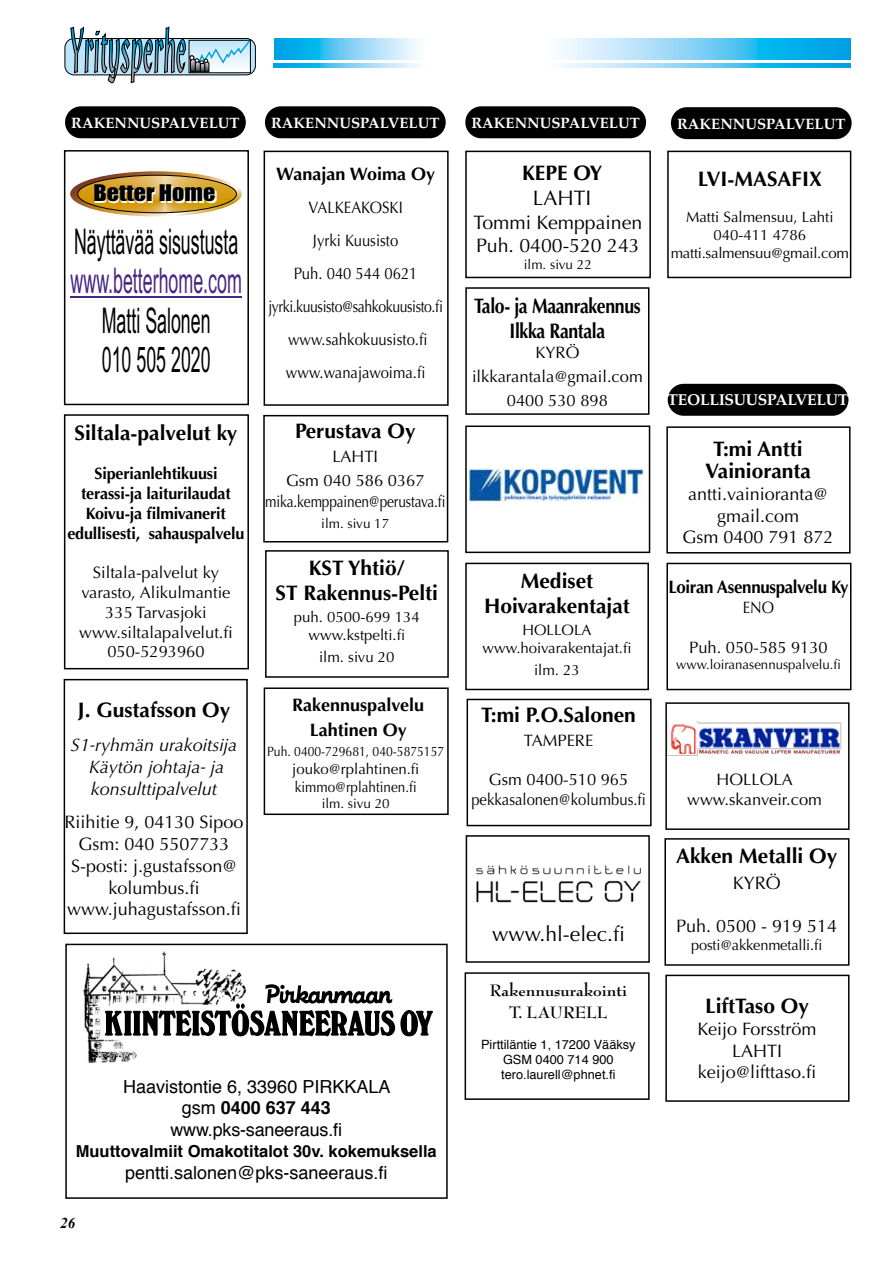
<style>
.page{position:relative;width:893px;height:1263px;background:#fff}
.page>*{position:absolute;margin:0;border:0;box-sizing:border-box;transform-origin:0 0}
.t1{font:35.4px/39.5px "Arial";color:#000;scale:.5 1}
.t2{font:35.4px "Arial";color:#462683;scale:.5 1}
.t3{font:21.15px "Impact";color:#fff;scale:1.16 1}
.t4{font:700 21px/25.2px "Optima";color:#000;text-align:center}
.t5{font:700 21px/25.2px "Optima";letter-spacing:-.02em;color:#000;text-align:center;scale:.84 1}
.t6{font:21px "Optima";color:#000}
.t7{font:19.5px/23.4px "Optima";color:#000}
.t8{font:18px/21.8px "Optima";color:#000;text-align:center}
.t9{font:18px/21.6px "Helvetica";color:#000;text-align:center}
.t10{font:italic 18px/21.8px "Optima";color:#000;text-align:center}
.t11{font:700 18px/25.2px "Optima";color:#000;text-align:center}
.t12{font:700 18px/21.6px "Bernhard Modern";color:#000;text-align:center}
.t13{font:700 18px "Optima";letter-spacing:-.02em;color:#000;scale:.94 1}
.t14{font:16.5px/19.8px "Optima";color:#000;text-align:center}
.t15{font:16.5px/33px "Optima";color:#000;text-align:center;scale:.9 1}
.t16{font:700 16.5px/19.8px "Optima";letter-spacing:-.01em;color:#000;text-align:center}
.t17{font:700 16.5px "Helvetica";color:#000}
.t18{font:16.5px "Optima";color:#000;scale:.83 1}
.t19{font:700 15.75px "Palatino";letter-spacing:-.02em;color:#fff}
.t20{font:15px/18px "Optima";color:#000;text-align:center}
.t21{font:700 15px "Palatino";color:#fff}
.t22{font:italic 700 15px "Times New Roman";color:#000}
.t23{font:13.5px "Optima";color:#000}
.t24{font:13.5px "Optima";color:#000;scale:.9 1}
.t25{font:12.75px/15.3px "Helvetica";color:#000;text-align:center}
.s1{font-weight:700}
</style>
<div class="page">
<div style="left:65px;top:39px;width:190px;height:36px;background:#bce4fa;border-radius:9px"></div>
<svg style="left:70px;top:27px;width:181px;height:56px"></svg>
<svg style="left:559px;top:38px;width:292px;height:30px"></svg>
<svg style="left:274px;top:38px;width:145px;height:30px"></svg>
<div style="left:465px;top:425px;width:185px;height:128px;border:2px solid #000"></div>
<div style="left:264px;top:687px;width:185px;height:128px;border:2px solid #000"></div>
<div style="left:64px;top:679px;width:184px;height:255px;border:2px solid #000"></div>
<div style="left:467px;top:699px;width:185px;height:127px;border:2px solid #000"></div>
<div style="left:465px;top:563px;width:184px;height:127px;border:2px solid #000"></div>
<div style="left:667px;top:151px;width:184px;height:127px;border:2px solid #000"></div>
<div style="left:64px;top:414px;width:185px;height:255px;border:2px solid #000"></div>
<div style="left:265px;top:550px;width:184px;height:128px;border:2px solid #000"></div>
<div style="left:668px;top:384px;width:180px;height:32px;background:#000;border-radius:16px"></div>
<div style="left:666px;top:426px;width:184px;height:127px;border:2px solid #000"></div>
<div style="left:666px;top:563px;width:185px;height:127px;border:2px solid #000"></div>
<div style="left:465px;top:287px;width:184px;height:128px;border:2px solid #000"></div>
<div style="left:465px;top:972px;width:185px;height:128px;border:2px solid #000"></div>
<div style="left:466px;top:835px;width:184px;height:128px;border:2px solid #000"></div>
<img style="left:476px;top:865px;width:166px;height:38px">
<div style="left:65px;top:944px;width:383px;height:255px;border:2px solid #000"></div>
<img style="left:83px;top:951px;width:160px;height:112px">
<svg style="left:105px;top:984px;width:328px;height:52px"></svg>
<div style="left:141px;top:1048px;width:291px;height:18px;background:#fff"></div>
<div style="left:64px;top:150px;width:185px;height:255px;border:2px solid #000"></div>
<img style="left:70px;top:171px;width:172px;height:46px">
<div style="left:78px;top:175px;width:159px;height:38px;border:1px solid #000;border-radius:50%"></div>
<hr style="left:71px;top:296px;width:171px;height:2px;background:#462683">
<div style="left:264px;top:151px;width:185px;height:255px;border:2px solid #000"></div>
<div style="left:465px;top:151px;width:186px;height:127px;border:2px solid #000"></div>
<div style="left:665px;top:702px;width:185px;height:128px;border:2px solid #000"></div>
<div style="left:664px;top:838px;width:185px;height:128px;border:2px solid #000"></div>
<div style="left:665px;top:975px;width:184px;height:127px;border:2px solid #000"></div>
<div style="left:65px;top:106px;width:181px;height:32px;background:#000;border-radius:16px"></div>
<div style="left:265px;top:106px;width:181px;height:32px;background:#000;border-radius:16px"></div>
<div style="left:465px;top:106px;width:181px;height:32px;background:#000;border-radius:16px"></div>
<div style="left:671px;top:107px;width:181px;height:32px;background:#000;border-radius:16px"></div>
<img style="left:668px;top:721px;width:182px;height:42px">
<img style="left:468px;top:468px;width:176px;height:34px">
<div style="left:263px;top:415px;width:185px;height:127px;border:2px solid #000"></div>
<p class="t21" style="left:71px;top:110px;width:170px">RAKENNUSPALVELUT</p>
<p class="t21" style="left:271px;top:110px;width:170px">RAKENNUSPALVELUT</p>
<p class="t21" style="left:471px;top:110px;width:170px">RAKENNUSPALVELUT</p>
<p class="t21" style="left:677px;top:111px;width:170px">RAKENNUSPALVELUT</p>
<p class="t3" style="left:94px;top:183px;width:108px">Better Home</p>
<h1 class="t1" style="left:74px;top:225px;width:330px">Näyttävää sisustusta</h1>
<h1 class="t2" style="left:71px;top:267px;width:344px">www.betterhome.com</h1>
<h1 class="t1" style="left:102px;top:304px;width:219px">Matti Salonen<br>010 505 2020</h1>
<p class="t11" style="left:276px;top:162px;width:161px">Wanajan Woima Oy</p>
<p class="t15" style="left:268px;top:191px;width:195px">VALKEAKOSKI<br>Jyrki Kuusisto<br>Puh. 040 544 0621 jyrki.kuusisto@sahkokuusisto.fi www.sahkokuusisto.fi www.wanajawoima.fi</p>
<p class="t4" style="left:295px;top:418px;width:122px">Perustava Oy</p>
<p class="t14" style="left:286px;top:445px;width:140px;line-height:24px">LAHTI<br>Gsm 040 586 0367</p>
<p class="t18" style="left:265px;top:492px;width:219px">mika.kemppainen@perustava.fi</p>
<p class="t23" style="left:321px;top:516px;width:70px">ilm. sivu 17</p>
<p class="t4" style="left:75px;top:420px;width:164px">Siltala-palvelut ky</p>
<p class="t16" style="left:67px;top:464px;width:179px">Siperianlehtikuusi terassi-ja laiturilaudat<br>Koivu-ja filmivanerit edullisesti, sahauspalvelu</p>
<p class="t14" style="left:79px;top:563px;width:155px">Siltala-palvelut ky varasto, Alikulmantie<br>335 Tarvasjoki www.siltalapalvelut.fi<br>050-5293960</p>
<p class="t4" style="left:276px;top:556px;width:164px">KST Yhtiö/<br>ST Rakennus-Pelti</p>
<p class="t20" style="left:294px;top:609px;width:127px">puh. 0500-699 134 www.kstpelti.fi</p>
<p class="t20" style="left:319px;top:648px;width:77px">ilm. sivu 20</p>
<p class="t4" style="left:78px;top:698px;width:154px">J. Gustafsson Oy</p>
<p class="t10" style="left:71px;top:734px;width:168px">S1-ryhmän urakoitsija<br>Käytön johtaja- ja konsulttipalvelut</p>
<p class="t8" style="left:64px;top:812px;width:181px">Riihitie 9, 04130 Sipoo<br>Gsm: 040 5507733<br>S-posti: j.gustafsson@ kolumbus.fi www.juhagustafsson.fi</p>
<p class="t11" style="left:292px;top:692px;width:133px">Rakennuspalvelu<br>Lahtinen Oy</p>
<p class="t24" style="left:267px;top:743px;width:198px">Puh. 0400-729681, 040-5875157</p>
<p class="t20" style="left:292px;top:760px;width:129px;text-align:left">jouko@rplahtinen.fi kimmo@rplahtinen.fi</p>
<p class="t23" style="left:322px;top:796px;width:70px">ilm. sivu 20</p>
<p class="t9" style="left:123px;top:1076px;width:269px">Haavistontie 6, 33960 PIRKKALA gsm <span class="s1">0400 637 443 </span>www.pks-saneeraus.fi</p>
<p class="t17" style="left:76px;top:1140px;width:362px">Muuttovalmiit Omakotitalot 30v. kokemuksella</p>
<p class="t9" style="left:125px;top:1163px;width:264px">pentti.salonen@pks-saneeraus.fi</p>
<p class="t22" style="left:60px;top:1213px;width:16px">26</p>
<p class="t4" style="left:522px;top:161px;width:82px">KEPE OY</p>
<p class="t6" style="left:533px;top:186px;width:60px">LAHTI</p>
<p class="t7" style="left:473px;top:211px;width:170px">Tommi Kemppainen<br>Puh. 0400-520 243</p>
<p class="t23" style="left:524px;top:256px;width:70px">ilm. sivu 22</p>
<p class="t5" style="left:474px;top:294px;width:200px">Talo- ja Maanrakennus<br>Ilkka Rantala</p>
<p class="t14" style="left:472px;top:341px;width:172px;line-height:24px">KYRÖ ilkkarantala@gmail.com<br>0400 530 898</p>
<p class="t4" style="left:484px;top:568px;width:147px">Mediset<br>Hoivarakentajat</p>
<p class="t20" style="left:482px;top:621px;width:150px">HOLLOLA www.hoivarakentajat.fi</p>
<p class="t20" style="left:534px;top:661px;width:47px">ilm. 23</p>
<p class="t4" style="left:481px;top:702px;width:156px">T:mi P.O.Salonen</p>
<p class="t14" style="left:524px;top:730px;width:71px">TAMPERE</p>
<p class="t14" style="left:471px;top:770px;width:176px">Gsm 0400-510 965 pekkasalonen@kolumbus.fi</p>
<p class="t6" style="left:492px;top:921px;width:134px">www.hl-elec.fi</p>
<p class="t12" style="left:490px;top:980px;width:139px">Rakennusurakointi<br>T. LAURELL</p>
<p class="t25" style="left:481px;top:1037px;width:156px">Pirttiläntie 1, 17200 Vääksy<br>GSM 0400 714 900 tero.laurell@phnet.fi</p>
<p class="t4" style="left:698px;top:167px;width:126px">LVI-MASAFIX</p>
<p class="t20" style="left:671px;top:208px;width:180px">Matti Salmensuu, Lahti<br>040-411 4786 matti.salmensuu@gmail.com</p>
<p class="t19" style="left:668px;top:386px;width:182px">TEOLLISUUSPALVELUT</p>
<p class="t4" style="left:705px;top:439px;width:107px;line-height:21.8px">T:mi Antti<br>Vainioranta</p>
<p class="t8" style="left:682px;top:483px;width:153px">antti.vainioranta@ gmail.com<br>Gsm 0400 791 872</p>
<p class="t13" style="left:668px;top:576px;width:193px">Loiran Asennuspalvelu Ky</p>
<p class="t15" style="left:743px;top:591px;width:36px">ENO</p>
<p class="t14" style="left:689px;top:637px;width:140px">Puh. 050-585 9130</p>
<p class="t23" style="left:676px;top:656px;width:166px">www.loiranasennuspalvelu.fi</p>
<p class="t14" style="left:687px;top:769px;width:136px">HOLLOLA www.skanveir.com</p>
<p class="t4" style="left:676px;top:844px;width:163px">Akken Metalli Oy</p>
<p class="t8" style="left:733px;top:872px;width:49px">KYRÖ</p>
<p class="t8" style="left:676px;top:915px;width:163px">Puh. 0500 - 919 514</p>
<p class="t20" style="left:691px;top:936px;width:132px">posti@akkenmetalli.fi</p>
<p class="t4" style="left:705px;top:994px;width:105px">LiftTaso Oy</p>
<p class="t8" style="left:698px;top:1018px;width:120px">Keijo Forsström<br>LAHTI keijo@lifttaso.fi</p>
</div>
